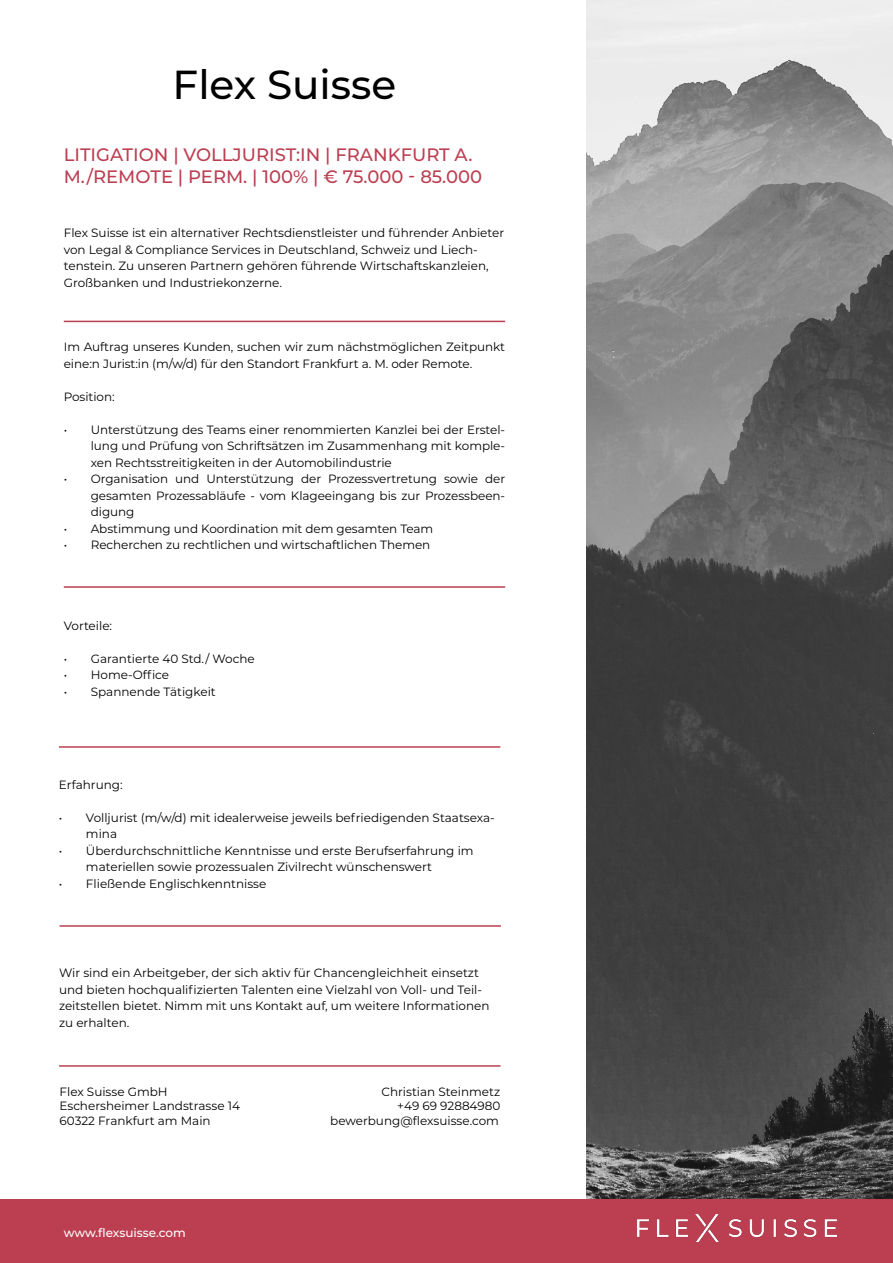
<style>
.page{position:relative;width:893px;height:1263px;background:#fff}
.page>*{position:absolute;margin:0;border:0;box-sizing:border-box;transform-origin:0 0}
.t1{font:500 40.5px "Montserrat";color:#000}
.t2{font:500 18px/22.5px "Montserrat";color:#bc3e51}
.t3{font:12px/16.5px "Montserrat";color:#000}
.t4{font:500 12px "Montserrat";color:#fff}
</style>
<div class="page">
<img style="left:587px;top:0;width:306px;height:1199px">
<div style="left:0;top:1199px;width:893px;height:64px;background:#bc3e51"></div>
<hr style="left:64px;top:321px;width:441px;height:1px;background:#bc3e51">
<hr style="left:64px;top:586px;width:441px;height:2px;background:#bc3e51">
<hr style="left:59px;top:746px;width:441px;height:2px;background:#bc3e51">
<hr style="left:60px;top:925px;width:441px;height:2px;background:#bc3e51">
<img style="left:638px;top:1215px;width:198px;height:26px">
<hr style="left:59px;top:1065px;width:441px;height:2px;background:#bc3e51">
<h1 class="t1" style="left:173px;top:56px;width:225px">Flex Suisse</h1>
<h2 class="t2" style="left:64px;top:142px;width:420px">LITIGATION | VOLLJURIST:IN | FRANKFURT A.<br>M./REMOTE | PERM. | 100% | € 75.000 - 85.000</h2>
<p class="t3" style="left:64px;top:224px;width:442px">Flex Suisse ist ein alternativer Rechtsdienstleister und führender Anbieter von Legal &amp; Compliance Services in Deutschland, Schweiz und Liech&shy;tenstein. Zu unseren Partnern gehören führende Wirtschaftskanzleien, Großbanken und Industriekonzerne.</p>
<p class="t3" style="left:64px;top:338px;width:443px">Im Auftrag unseres Kunden, suchen wir zum nächstmöglichen Zeitpunkt eine:n Jurist:in (m/w/d) für den Standort Frankfurt a. M. oder Remote.</p>
<p class="t3" style="left:64px;top:388px;width:52px">Position:</p>
<p class="t3" style="left:91px;top:421px;width:416px;text-align:justify;text-indent:-27px">• Unterstützung des Teams einer renommierten Kanzlei bei der Erstel&shy;lung und Prüfung von Schriftsätzen im Zusammenhang mit komple&shy;xen Rechtsstreitigkeiten in der Automobilindustrie</p>
<p class="t3" style="left:91px;top:470px;width:416px;text-align:justify;text-indent:-27px">• Organisation und Unterstützung der Prozessvertretung sowie der gesamten Prozessabläufe - vom Klageeingang bis zur Prozessbeen&shy;digung</p>
<p class="t3" style="left:64px;top:520px;width:371px">• Abstimmung und Koordination mit dem gesamten Team</p>
<p class="t3" style="left:64px;top:536px;width:368px">• Recherchen zu rechtlichen und wirtschaftlichen Themen</p>
<p class="t3" style="left:64px;top:617px;width:50px">Vorteile:</p>
<p class="t3" style="left:64px;top:650px;width:193px">• Garantierte 40 Std./ Woche</p>
<p class="t3" style="left:64px;top:666px;width:107px">• Home-Office</p>
<p class="t3" style="left:64px;top:683px;width:154px">• Spannende Tätigkeit</p>
<p class="t3" style="left:59px;top:776px;width:65px">Erfahrung:</p>
<p class="t3" style="left:86px;top:809px;width:410px;text-indent:-27px">• Volljurist (m/w/d) mit idealerweise jeweils befriedigenden Staatsexa&shy;mina</p>
<p class="t3" style="left:86px;top:842px;width:389px;text-indent:-27px">• Überdurchschnittliche Kenntnisse und erste Berufserfahrung im materiellen sowie prozessualen Zivilrecht wünschenswert</p>
<p class="t3" style="left:59px;top:875px;width:209px">• Fließende Englischkenntnisse</p>
<p class="t3" style="left:59px;top:964px;width:432px">Wir sind ein Arbeitgeber, der sich aktiv für Chancengleichheit einsetzt und bieten hochqualifizierten Talenten eine Vielzahl von Voll- und Teil&shy;zeitstellen bietet. Nimm mit uns Kontakt auf, um weitere Informationen zu erhalten.</p>
<p class="t3" style="left:60px;top:1083px;width:110px">Flex Suisse GmbH</p>
<p class="t3" style="left:381px;top:1083px;width:120px">Christian Steinmetz</p>
<p class="t3" style="left:60px;top:1097px;width:182px">Eschersheimer Landstrasse 14</p>
<p class="t3" style="left:397px;top:1097px;width:105px">+49 69 92884980</p>
<p class="t3" style="left:60px;top:1112px;width:153px">60322 Frankfurt am Main</p>
<p class="t3" style="left:330px;top:1112px;width:170px">bewerbung@flexsuisse.com</p>
<p class="t4" style="left:64px;top:1224px;width:124px">www.flexsuisse.com</p>
</div>
